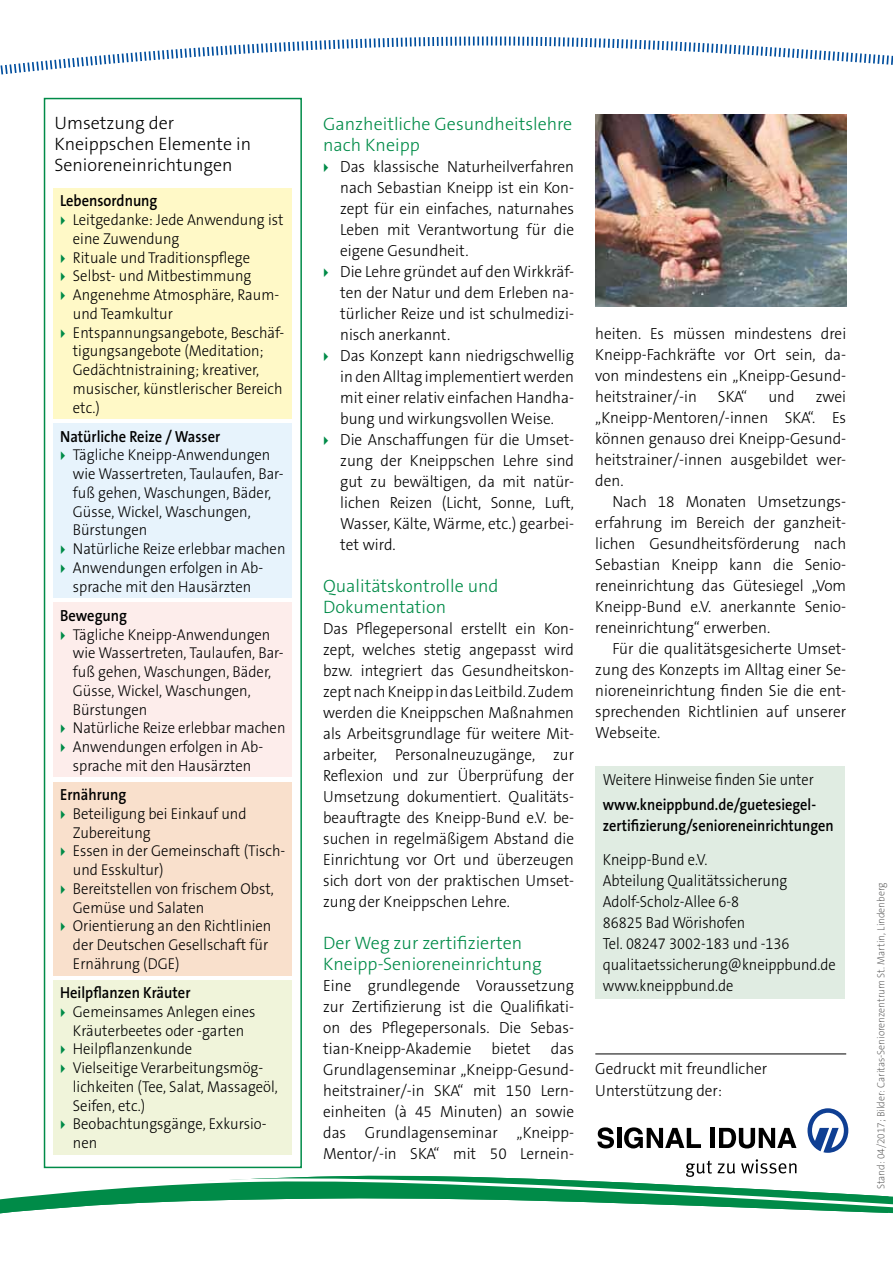
<style>
.page{position:relative;width:893px;height:1263px;background:#fff}
.page>*{position:absolute;margin:0;border:0;box-sizing:border-box;transform-origin:0 0}
.t1{font:300 18px/21px "The Sans B3";color:#008b48}
.t2{font:300 18px/21px "The Sans B3";color:#000}
.t3{font:300 16.2px/21px "The Sans B3";color:#000;text-align:justify;scale:.95 1}
.t4{font:300 16.2px/21px "The Sans B3";color:#000;text-align:justify;scale:.94 1}
.t5{font:300 16.2px/21px "The Sans B3";color:#000;scale:.9 1}
.t6{font:600 16.2px "The Sans B6";color:#000;scale:.9 1}
.t7{font:600 16.2px/21px "The Sans B6";color:#000;scale:.89 1}
.t8{font:300 16.2px "The Sans B3";color:#000;scale:.89 1}
.t9{font:300 15.75px/18.8px "The Sans B3";color:#000;scale:.93 1}
.t10{font:200 10.5px "The Sans B2";color:#565655;scale:.95 1}
</style>
<div class="page">
<svg style="left:0;top:36px;width:893px;height:39px"></svg>
<div style="left:595px;top:765px;width:250px;height:233px;background:#e0ece2"></div>
<div style="left:54px;top:188px;width:238px;height:231px;background:#fff9c7"></div>
<div style="left:54px;top:423px;width:238px;height:175px;background:#e7f3fc"></div>
<div style="left:54px;top:603px;width:238px;height:174px;background:#fdedeb"></div>
<div style="left:54px;top:782px;width:238px;height:193px;background:#f9e0cc"></div>
<div style="left:54px;top:980px;width:238px;height:174px;background:#f0f4da"></div>
<div style="left:44px;top:98px;width:258px;height:1070px;border:2px solid #008b48"></div>
<svg style="left:597px;top:1127px;width:17px;height:21px"></svg>
<hr style="left:617px;top:1128px;width:4px;height:20px;background:#000">
<svg style="left:624px;top:1127px;width:77px;height:21px"></svg>
<hr style="left:711px;top:1128px;width:4px;height:20px;background:#000">
<svg style="left:719px;top:1128px;width:77px;height:20px"></svg>
<svg style="left:686px;top:1161px;width:26px;height:13px"></svg>
<svg style="left:718px;top:1163px;width:17px;height:11px"></svg>
<svg style="left:741px;top:1159px;width:55px;height:14px"></svg>
<svg style="left:807px;top:1108px;width:41px;height:45px"></svg>
<hr style="left:595px;top:1053px;width:251px;height:1px;background:#000">
<img style="left:595px;top:115px;width:251px;height:191px">
<svg style="left:0;top:1175px;width:893px;height:39px"></svg>
<p class="t2" style="left:54px;top:113px;width:198px">Umsetzung der<br>Kneippschen Elemente in<br>Senioreneinrichtungen</p>
<p class="t6" style="left:60px;top:192px;width:110px">Lebensordnung</p>
<p class="t9" style="left:73px;top:211px;width:229px">Leitgedanke: Jede Anwendung ist eine Zuwendung<br>Rituale und Traditionspflege<br>Selbst- und Mitbestimmung<br>Angenehme Atmosphäre, Raum&shy;und Teamkultur<br>Entspannungsangebote, Beschäf&shy;tigungsangebote (Meditation;<br>Gedächtnistraining; kreativer, musischer, künstlerischer Bereich etc.)</p>
<p class="t6" style="left:60px;top:427px;width:179px">Natürliche Reize / Wasser</p>
<p class="t9" style="left:73px;top:446px;width:230px">Tägliche Kneipp-Anwendungen wie Wassertreten, Taulaufen, Bar&shy;fuß gehen, Waschungen, Bäder,<br>Güsse, Wickel, Waschungen,<br>Bürstungen<br>Natürliche Reize erlebbar machen<br>Anwendungen erfolgen in Ab&shy;sprache mit den Hausärzten</p>
<p class="t6" style="left:60px;top:607px;width:76px">Bewegung</p>
<p class="t9" style="left:73px;top:625px;width:230px">Tägliche Kneipp-Anwendungen wie Wassertreten, Taulaufen, Bar&shy;fuß gehen, Waschungen, Bäder,<br>Güsse, Wickel, Waschungen,<br>Bürstungen<br>Natürliche Reize erlebbar machen<br>Anwendungen erfolgen in Ab&shy;sprache mit den Hausärzten</p>
<p class="t6" style="left:60px;top:786px;width:75px">Ernährung</p>
<p class="t9" style="left:73px;top:805px;width:230px">Beteiligung bei Einkauf und<br>Zubereitung<br>Essen in der Gemeinschaft (Tisch&shy;und Esskultur)<br>Bereitstellen von frischem Obst,<br>Gemüse und Salaten<br>Orientierung an den Richtlinien der Deutschen Gesellschaft für<br>Ernährung (DGE)</p>
<p class="t6" style="left:60px;top:984px;width:146px">Heilpflanzen Kräuter</p>
<p class="t9" style="left:73px;top:1003px;width:222px">Gemeinsames Anlegen eines<br>Kräuterbeetes oder -garten<br>Heilpflanzenkunde<br>Vielseitige Verarbeitungsmög&shy;lichkeiten (Tee, Salat, Massageöl,<br>Seifen, etc.)<br>Beobachtungsgänge, Exkursio&shy;nen</p>
<p class="t1" style="left:323px;top:113px;width:251px">Ganzheitliche Gesundheitslehre nach Kneipp</p>
<p class="t3" style="left:340px;top:156px;width:248px;text-align:left">Das klassische Naturheilverfahren nach Sebastian Kneipp ist ein Kon&shy;zept für ein einfaches, naturnahes<br>Leben mit Verantwortung für die eigene Gesundheit.<br>Die Lehre gründet auf den Wirkkräf&shy;ten der Natur und dem Erleben na&shy;türlicher Reize und ist schulmedizi&shy;nisch anerkannt.<br>Das Konzept kann niedrigschwellig in den Alltag implementiert werden mit einer relativ einfachen Handha&shy;bung und wirkungsvollen Weise.<br>Die Anschaffungen für die Umset&shy;zung der Kneippschen Lehre sind gut zu bewältigen, da mit natür&shy;lichen Reizen (Licht, Sonne, Luft,<br>Wasser, Kälte, Wärme, etc.) gearbei&shy;tet wird.</p>
<p class="t1" style="left:323px;top:575px;width:177px">Qualitätskontrolle und<br>Dokumentation</p>
<p class="t4" style="left:323px;top:618px;width:268px">Das Pflegepersonal erstellt ein Kon&shy;zept, welches stetig angepasst wird bzw. integriert das Gesundheitskon&shy;zept nach Kneipp in das Leitbild. Zudem werden die Kneippschen Maßnahmen als Arbeitsgrundlage für weitere Mit&shy;arbeiter, Personalneuzugänge, zur Reflexion und zur Überprüfung der Umsetzung dokumentiert. Qualitäts&shy;beauftragte des Kneipp-Bund e.V. be&shy;suchen in regelmäßigem Abstand die Einrichtung vor Ort und überzeugen sich dort von der praktischen Umset&shy;zung der Kneippschen Lehre.</p>
<p class="t1" style="left:323px;top:932px;width:220px">Der Weg zur zertifizierten<br>Kneipp-Senioreneinrichtung</p>
<p class="t3" style="left:323px;top:975px;width:266px">Eine grundlegende Voraussetzung zur Zertifizierung ist die Qualifikati&shy;on des Pflegepersonals. Die Sebas&shy;tian-Kneipp-Akademie bietet</p>
<p class="t3" style="left:323px;top:1038px;width:266px;text-indent:228px">das Grundlagenseminar „Kneipp-Gesund&shy;heitstrainer/-in SKA“ mit 150 Lern&shy;einheiten (à 45 Minuten) an sowie das Grundlagenseminar „Kneipp-Mentor/-in SKA“ mit 50 Lernein-</p>
<p class="t3" style="left:595px;top:324px;width:266px">heiten. Es müssen mindestens drei Kneipp-Fachkräfte vor Ort sein, da&shy;von mindestens ein „Kneipp-Gesund&shy;heitstrainer/-in</p>
<p class="t3" style="left:718px;top:387px;width:32px">SKA“</p>
<p class="t3" style="left:768px;top:387px;width:29px">und</p>
<p class="t3" style="left:595px;top:387px;width:266px;text-indent:220px">zwei „Kneipp-Mentoren/-innen SKA“. Es können genauso drei Kneipp-Gesund&shy;heitstrainer/-innen ausgebildet wer&shy;den.</p>
<p class="t3" style="left:595px;top:492px;width:266px;text-indent:17px">Nach 18 Monaten Umsetzungs&shy;erfahrung im Bereich der ganzheit&shy;lichen Gesundheitsförderung nach Sebastian Kneipp kann die Senio&shy;reneinrichtung das Gütesiegel „Vom Kneipp-Bund e.V. anerkannte Senio&shy;reneinrichtung“ erwerben.</p>
<p class="t3" style="left:595px;top:639px;width:266px;text-indent:17px">Für die qualitätsgesicherte Umset&shy;zung des Konzepts im Alltag einer Se&shy;nioreneinrichtung finden Sie die ent&shy;sprechenden Richtlinien auf unserer Webseite.</p>
<p class="t8" style="left:603px;top:771px;width:239px">Weitere Hinweise finden Sie unter</p>
<p class="t7" style="left:603px;top:795px;width:261px">www.kneippbund.de/guetesiegel&shy;zertifizierung/senioreneinrichtungen</p>
<p class="t5" style="left:603px;top:849px;width:261px">Kneipp-Bund e.V.<br>Abteilung Qualitätssicherung<br>Adolf-Scholz-Allee 6-8<br>86825 Bad Wörishofen<br>Tel. 08247 3002-183 und -136 qualitaetssicherung@kneippbund.de www.kneippbund.de</p>
<p class="t3" style="left:595px;top:1058px;width:183px;line-height:21.8px">Gedruckt mit freundlicher<br>Unterstützung der:</p>
<p class="t10" style="left:875px;top:1189px;width:325px;rotate:-90deg">Stand: 04/2017; Bilder: Caritas-Seniorenzentrum St. Martin, Lindenberg</p>
</div>
